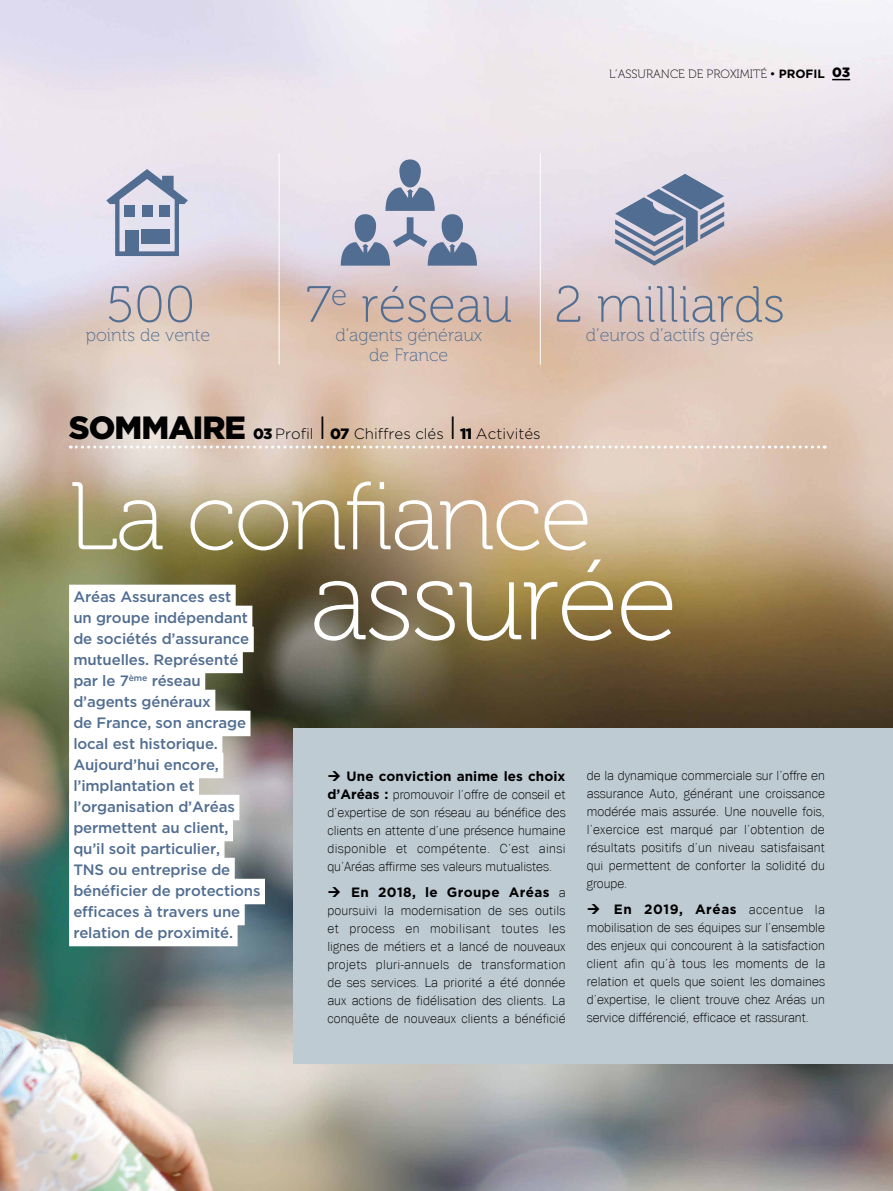
<style>
.page{position:relative;width:893px;height:1191px;background:#fff}
.page>*{position:absolute;margin:0;border:0;box-sizing:border-box;transform-origin:0 0}
.t1{font:114px "Museo 100";letter-spacing:-.025em;color:#fff}
.t2{font:96px "Museo 100";letter-spacing:-.025em;color:#fff}
.t3{font:51px "Museo 100";color:#516d91}
.t4{font:18px/19.5px "Museo 100";color:#516d91;text-align:center}
.t5{font:500 15px/21px "Gotham";letter-spacing:-.01em;color:#516d91}
.t6{font:300 15px "Gotham";color:#000}
.t7{font:300 13.5px/18px "Franklin T";letter-spacing:.005em;color:#000;text-align:justify}
.t8{font:700 13.5px "Gotham";letter-spacing:.025em;color:#000}
.t9{font:700 13.5px "Gotham";letter-spacing:.005em;color:#000}
.t10{font:900 13.5px "Gotham";color:#000}
.t11{font:12px "Museo 100";color:#000}
.s1{font-family:"Gotham";font-weight:700}
.s2{font-weight:900;font-size:32.1px}
.s3{font-weight:900}
.s4{font-size:32.1px}
.s5{font-family:"Franklin T";font-weight:300}
</style>
<div class="page">
<img style="left:0;top:0;width:893px;height:1191px">
<div style="left:69px;top:584px;width:167px;height:26px;background:#fff"></div>
<div style="left:69px;top:605px;width:183px;height:26px;background:#fff"></div>
<div style="left:69px;top:626px;width:185px;height:26px;background:#fff"></div>
<div style="left:69px;top:647px;width:174px;height:26px;background:#fff"></div>
<div style="left:69px;top:668px;width:136px;height:26px;background:#fff"></div>
<div style="left:69px;top:689px;width:146px;height:26px;background:#fff"></div>
<div style="left:69px;top:710px;width:181px;height:26px;background:#fff"></div>
<div style="left:69px;top:731px;width:153px;height:26px;background:#fff"></div>
<div style="left:69px;top:752px;width:154px;height:26px;background:#fff"></div>
<div style="left:69px;top:773px;width:130px;height:26px;background:#fff"></div>
<div style="left:69px;top:794px;width:170px;height:26px;background:#fff"></div>
<div style="left:69px;top:815px;width:164px;height:26px;background:#fff"></div>
<div style="left:69px;top:836px;width:156px;height:26px;background:#fff"></div>
<div style="left:69px;top:857px;width:166px;height:26px;background:#fff"></div>
<div style="left:69px;top:878px;width:196px;height:26px;background:#fff"></div>
<div style="left:69px;top:899px;width:176px;height:26px;background:#fff"></div>
<div style="left:69px;top:920px;width:169px;height:26px;background:#fff"></div>
<svg style="left:106px;top:169px;width:82px;height:87px;background:#adb5cb"></svg>
<svg style="left:341px;top:159px;width:136px;height:107px;background:#b7bbcd"></svg>
<svg style="left:615px;top:174px;width:109px;height:92px;background:#a1a6b9"></svg>
<hr style="left:279px;top:153px;width:1px;height:211px;background:#fff">
<hr style="left:540px;top:153px;width:1px;height:211px;background:#fff">
<div style="left:293px;top:728px;width:600px;height:335px;background:#becbd3"></div>
<svg style="left:70px;top:445px;width:755px;height:3px"></svg>
<svg style="left:832px;top:79px;width:18px;height:1px"></svg>
<p class="t11" style="left:609px;top:67px;width:217px">L’ASSURANCE DE PROXIMITÉ • <span class="s1">PROFIL</span></p>
<p class="t10" style="left:832px;top:63px;width:19px">03</p>
<h3 class="t3" style="left:106px;top:277px;width:91px">500</h3>
<h3 class="t4" style="left:86px;top:326px;width:126px">points de vente</h3>
<h3 class="t3" style="left:306px;top:277px;width:208px">7<sup>e</sup> réseau</h3>
<h3 class="t4" style="left:335px;top:326px;width:148px">d’agents généraux de France</h3>
<h3 class="t3" style="left:554px;top:277px;width:232px">2 milliards</h3>
<h3 class="t4" style="left:586px;top:326px;width:169px">d’euros d’actifs gérés</h3>
<p class="t6" style="left:69px;top:425px;width:473px"><span class="s2">SOMMAIRE</span> <span class="s3">03</span> Profil <span class="s4">I</span> <span class="s3">07</span> Chiffres clés <span class="s4">I</span> <span class="s3">11</span> Activités</p>
<h2 class="t2" style="left:68px;top:465px;width:526px">La confiance</h2>
<h1 class="t1" style="left:309px;top:539px;width:370px">assurée</h1>
<p class="t5" style="left:73px;top:585px;width:189px">Aréas Assurances est<br>un groupe indépendant de sociétés d’assurance mutuelles. Représenté par le 7<sup>ème</sup> réseau d’agents généraux<br>de France, son ancrage local est historique.<br>Aujourd’hui encore, l’implantation et l’organisation d’Aréas permettent au client, qu’il soit particulier,<br>TNS ou entreprise de bénéficier de protections efficaces à travers une relation de proximité.</p>
<p class="t7" style="left:587px;top:766px;width:240px">de la dynamique commerciale sur l’offre en assurance Auto, générant une croissance modérée mais assurée. Une nouvelle fois, l’exercice est marqué par l’obtention de résultats positifs d’un niveau satisfaisant qui permettent de conforter la solidité du groupe.</p>
<p class="t8" style="left:614px;top:900px;width:212px">En 2019, Aréas <span class="s5">accentue la</span></p>
<p class="t7" style="left:587px;top:919px;width:240px">mobilisation de ses équipes sur l’ensemble des enjeux qui concourent à la satisfaction client afin qu’à tous les moments de la relation et quels que soient les domaines d’expertise, le client trouve chez Aréas un service différencié, efficace et rassurant.</p>
<p class="t9" style="left:347px;top:767px;width:220px">Une conviction anime les choix</p>
<p class="t7" style="left:327px;top:785px;width:240px"><span class="s1">d’Aréas :</span> promouvoir l’offre de conseil et d’expertise de son réseau au bénéfice des clients en attente d’une présence humaine disponible et compétente. C’est ainsi qu’Aréas affirme ses valeurs mutualistes.</p>
<p class="t8" style="left:351px;top:883px;width:216px">En 2018, le Groupe Aréas <span class="s5">a</span></p>
<p class="t7" style="left:327px;top:901px;width:240px">poursuivi la modernisation de ses outils et process en mobilisant toutes les lignes de métiers et a lancé de nouveaux projets pluri-annuels de transformation de ses services. La priorité a été donnée aux actions de fidélisation des clients. La conquête de nouveaux clients a bénéficié</p>
</div>
